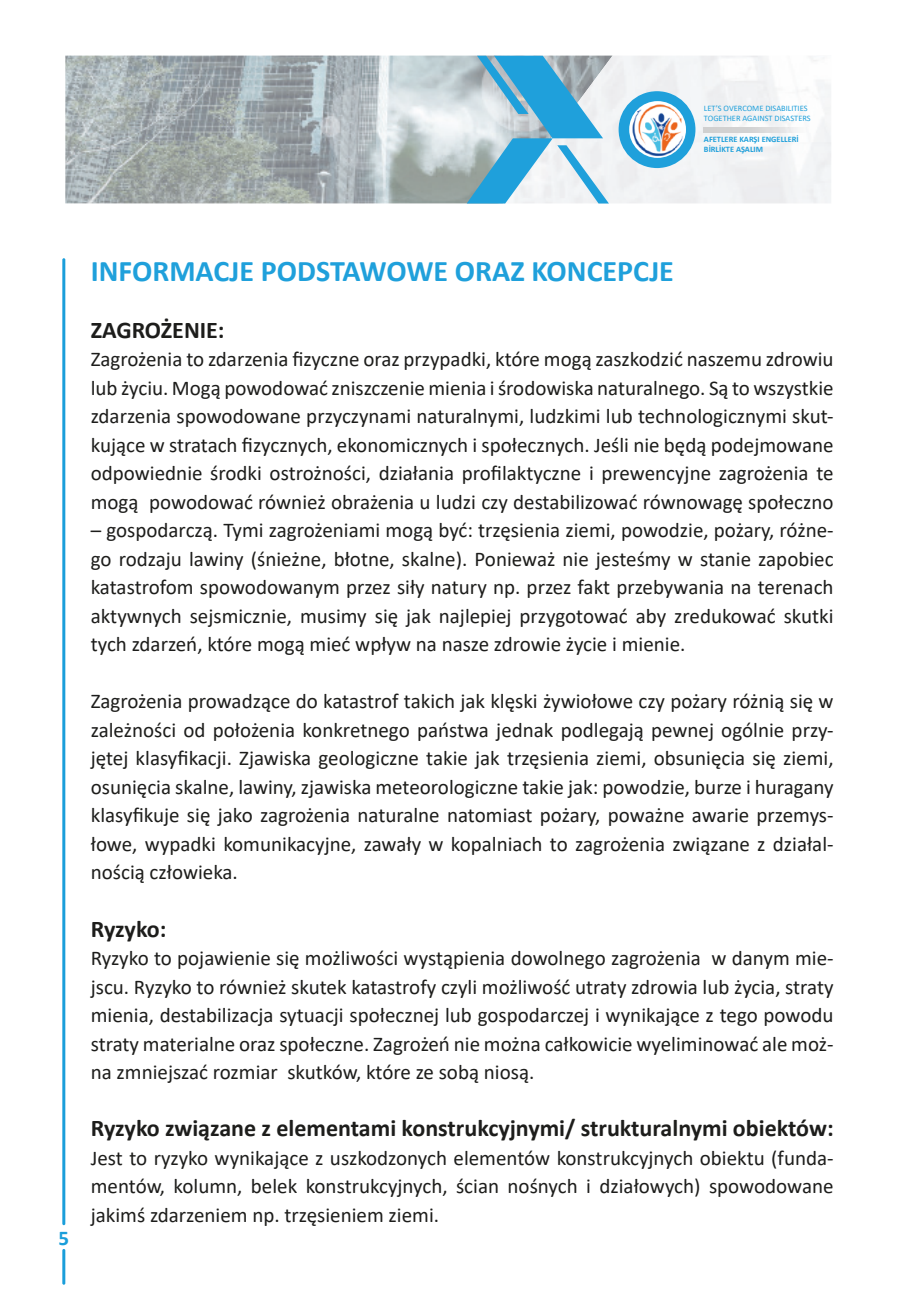
<style>
.page{position:relative;width:915px;height:1306px;background:#fff}
.page>*{position:absolute;margin:0;border:0;box-sizing:border-box;transform-origin:0 0}
.t1{font:700 30px "Calibri";color:#1fa0db}
.t2{font:700 24px "Calibri";color:#1d1d1b}
.t3{font:21px/28.5px "Calibri";color:#1d1d1b;text-align:justify}
.t4{font:700 21px "Calibri";color:#1a9eda}
.t5{font:8.4px/10.1px "Calibri";color:#1fa0db}
.t6{font:700 8.4px/10.1px "Calibri";color:#1fa0db}
</style>
<div class="page">
<hr style="left:62px;top:258px;width:3px;height:967px;background:#1a9eda;border-radius:2px">
<hr style="left:62px;top:1248px;width:3px;height:36px;background:#1a9eda;border-radius:2px">
<img style="left:65px;top:56px;width:401px;height:147px">
<svg style="left:466px;top:55px;width:365px;height:148px"></svg>
<div style="left:618px;top:91px;width:77px;height:77px;background:#1fa0db;border-radius:50%"></div>
<img style="left:703px;top:127px;width:125px;height:5px">
<img style="left:629px;top:101px;width:56px;height:57px;border-radius:28px">
<p class="t5" style="left:703px;top:103px;width:108px">LET’S OVERCOME DISABILITIES<br>TOGETHER AGAINST DISASTERS</p>
<p class="t6" style="left:703px;top:134px;width:96px">AFETLERE KARŞI ENGELLERİ<br>BİRLİKTE AŞALIM</p>
<p class="t4" style="left:58px;top:1223px;width:12px">5</p>
<h1 class="t1" style="left:91px;top:249px;width:584px">INFORMACJE PODSTAWOWE ORAZ KONCEPCJE</h1>
<p class="t2" style="left:91px;top:313px;width:135px">ZAGROŻENIE:</p>
<p class="t3" style="left:91px;top:344px;width:744px">Zagrożenia to zdarzenia fizyczne oraz przypadki, które mogą zaszkodzić naszemu zdrowiu lub życiu. Mogą powodować zniszczenie mienia i środowiska naturalnego. Są to wszystkie zdarzenia spowodowane przyczynami naturalnymi, ludzkimi lub technologicznymi skut&shy;kujące w stratach fizycznych, ekonomicznych i społecznych. Jeśli nie będą podejmowane odpowiednie środki ostrożności, działania profilaktyczne i prewencyjne zagrożenia te mogą powodować również obrażenia u ludzi czy destabilizować równowagę społeczno</p>
<p class="t3" style="left:91px;top:515px;width:744px">– gospodarczą. Tymi zagrożeniami mogą być: trzęsienia ziemi, powodzie, pożary, różne&shy;go rodzaju lawiny (śnieżne, błotne, skalne). Ponieważ nie jesteśmy w stanie zapobiec katastrofom spowodowanym przez siły natury np. przez fakt przebywania na terenach aktywnych sejsmicznie, musimy się jak najlepiej przygotować aby zredukować skutki tych zdarzeń, które mogą mieć wpływ na nasze zdrowie życie i mienie.</p>
<p class="t3" style="left:91px;top:686px;width:744px">Zagrożenia prowadzące do katastrof takich jak klęski żywiołowe czy pożary różnią się w zależności od położenia konkretnego państwa jednak podlegają pewnej ogólnie przy&shy;jętej klasyfikacji. Zjawiska geologiczne takie jak trzęsienia ziemi, obsunięcia się ziemi, osunięcia skalne, lawiny, zjawiska meteorologiczne takie jak: powodzie, burze i huragany klasyfikuje się jako zagrożenia naturalne natomiast pożary, poważne awarie przemys&shy;łowe, wypadki komunikacyjne, zawały w kopalniach to zagrożenia związane z działal&shy;nością człowieka.</p>
<p class="t2" style="left:91px;top:911px;width:77px">Ryzyko:</p>
<p class="t3" style="left:91px;top:943px;width:744px">Ryzyko to pojawienie się możliwości wystąpienia dowolnego zagrożenia w danym mie&shy;jscu. Ryzyko to również skutek katastrofy czyli możliwość utraty zdrowia lub życia, straty mienia, destabilizacja sytuacji społecznej lub gospodarczej i wynikające z tego powodu straty materialne oraz społeczne. Zagrożeń nie można całkowicie wyeliminować ale moż&shy;na zmniejszać rozmiar skutków, które ze sobą niosą.</p>
<p class="t2" style="left:91px;top:1111px;width:744px">Ryzyko związane z elementami konstrukcyjnymi/ strukturalnymi obiektów:</p>
<p class="t3" style="left:91px;top:1142px;width:744px">Jest to ryzyko wynikające z uszkodzonych elementów konstrukcyjnych obiektu (funda&shy;mentów, kolumn, belek konstrukcyjnych, ścian nośnych i działowych) spowodowane jakimś zdarzeniem np. trzęsieniem ziemi.</p>
</div>
